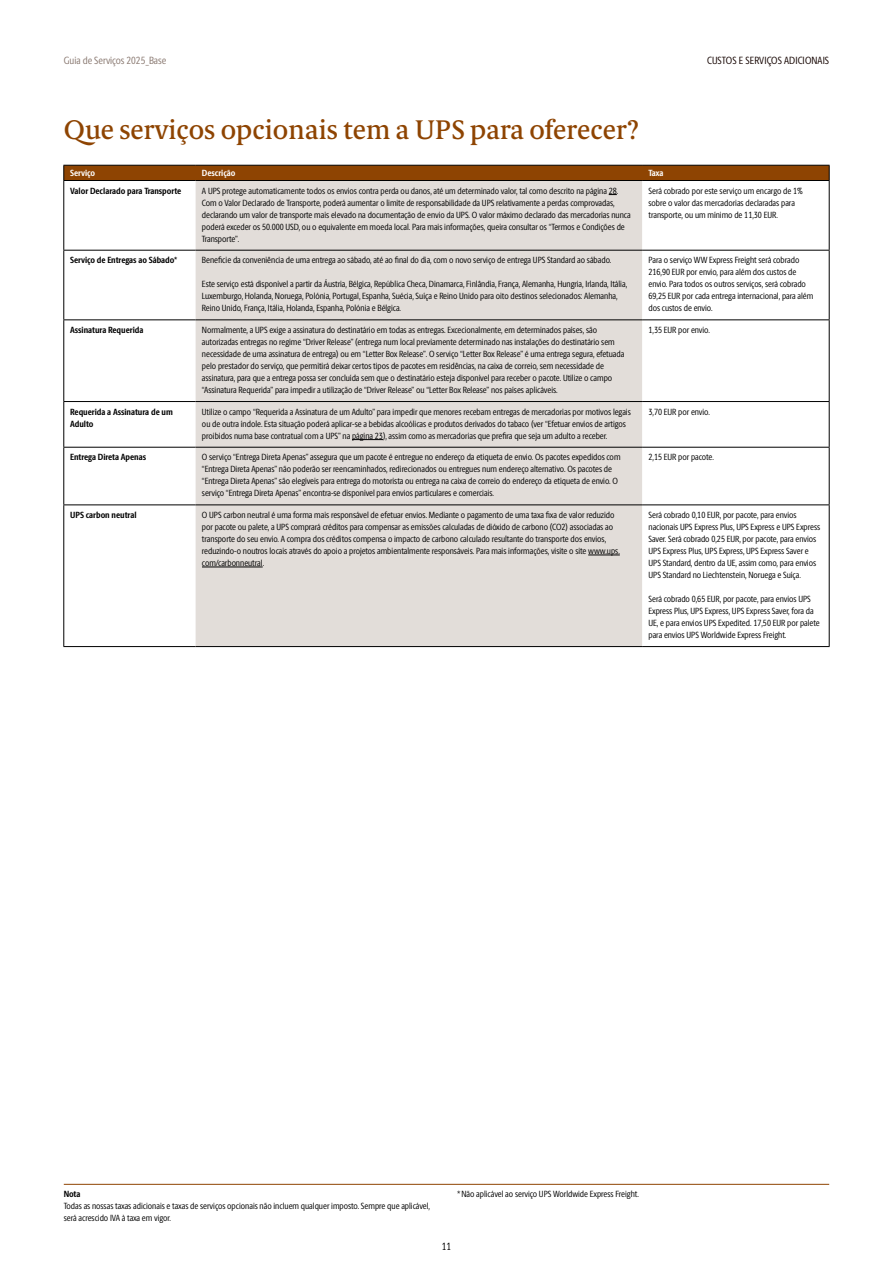
<style>
.page{position:relative;width:893px;height:1263px;background:#fff}
.page>*{position:absolute;margin:0;border:0;box-sizing:border-box;transform-origin:0 0}
.t1{font:500 27px "UPS Berlingske Serif Tx";color:#8e4402}
.t2{font:10.5px "UPS Berlingske Sans Cn";letter-spacing:.005em;color:#150400}
.t3{font:10.5px "UPS Berlingske Sans Cn";color:#897870}
.t4{font:10.5px "UPS Berlingske Sans Cn";color:#000}
.t5{font:9px/12px "UPS Berlingske Sans Cn";color:#000}
.t6{font:700 9px/12px "UPS Berlingske Sans Cn";color:#000}
.t7{font:700 9px "UPS Berlingske Sans Cn";letter-spacing:-.005em;color:#fff}
</style>
<div class="page">
<div style="left:196px;top:181px;width:446px;height:465px;background:#e2ddd9"></div>
<svg style="left:63px;top:165px;width:767px;height:15px;background:#874103"></svg>
<hr style="left:63px;top:180px;width:133px;height:1px;background:#000">
<hr style="left:63px;top:181px;width:1px;height:69px;background:#000">
<hr style="left:196px;top:180px;width:446px;height:1px;background:#000">
<hr style="left:642px;top:180px;width:188px;height:1px;background:#000">
<hr style="left:829px;top:181px;width:1px;height:69px;background:#000">
<hr style="left:63px;top:250px;width:133px;height:1px;background:#000">
<hr style="left:63px;top:251px;width:1px;height:68px;background:#000">
<hr style="left:196px;top:250px;width:446px;height:1px;background:#000">
<hr style="left:642px;top:250px;width:188px;height:1px;background:#000">
<hr style="left:829px;top:251px;width:1px;height:68px;background:#000">
<hr style="left:63px;top:319px;width:133px;height:1px;background:#000">
<hr style="left:63px;top:320px;width:1px;height:81px;background:#000">
<hr style="left:196px;top:319px;width:446px;height:1px;background:#000">
<hr style="left:642px;top:319px;width:188px;height:1px;background:#000">
<hr style="left:829px;top:320px;width:1px;height:81px;background:#000">
<hr style="left:63px;top:401px;width:133px;height:1px;background:#000">
<hr style="left:63px;top:402px;width:1px;height:45px;background:#000">
<hr style="left:196px;top:401px;width:446px;height:1px;background:#000">
<hr style="left:642px;top:401px;width:188px;height:1px;background:#000">
<hr style="left:829px;top:402px;width:1px;height:45px;background:#000">
<hr style="left:63px;top:447px;width:133px;height:1px;background:#000">
<hr style="left:63px;top:448px;width:1px;height:56px;background:#000">
<hr style="left:196px;top:447px;width:446px;height:1px;background:#000">
<hr style="left:642px;top:447px;width:188px;height:1px;background:#000">
<hr style="left:829px;top:448px;width:1px;height:56px;background:#000">
<hr style="left:63px;top:504px;width:133px;height:1px;background:#000">
<hr style="left:63px;top:505px;width:1px;height:141px;background:#000">
<hr style="left:196px;top:504px;width:446px;height:1px;background:#000">
<hr style="left:642px;top:504px;width:188px;height:1px;background:#000">
<hr style="left:829px;top:505px;width:1px;height:141px;background:#000">
<hr style="left:63px;top:646px;width:133px;height:1px;background:#000">
<hr style="left:196px;top:646px;width:446px;height:1px;background:#000">
<hr style="left:642px;top:646px;width:188px;height:1px;background:#000">
<hr style="left:352px;top:439px;width:31px;height:1px;background:#000">
<hr style="left:588px;top:555px;width:32px;height:1px;background:#000">
<hr style="left:202px;top:567px;width:61px;height:1px;background:#000">
<hr style="left:64px;top:1184px;width:765px;height:1px;background:#8e4402">
<p class="t3" style="left:64px;top:53px;width:104px">Guia de Serviços 2025_Base</p>
<p class="t2" style="left:707px;top:53px;width:123px">CUSTOS E SERVIÇOS ADICIONAIS</p>
<h1 class="t1" style="left:64px;top:111px;width:577px">Que serviços opcionais tem a UPS para oferecer?</h1>
<p class="t7" style="left:70px;top:166px;width:26px">Serviço</p>
<p class="t7" style="left:202px;top:166px;width:35px">Descrição</p>
<p class="t7" style="left:648px;top:166px;width:17px">Taxa</p>
<p class="t6" style="left:70px;top:184px;width:113px">Valor Declarado para Transporte</p>
<p class="t5" style="left:202px;top:184px;width:430px">A UPS protege automaticamente todos os envios contra perda ou danos, até um determinado valor, tal como descrito na página 28.<br>Com o Valor Declarado de Transporte, poderá aumentar o limite de responsabilidade da UPS relativamente a perdas comprovadas, declarando um valor de transporte mais elevado na documentação de envio da UPS. O valor máximo declarado das mercadorias nunca poderá exceder os 50.000 USD, ou o equivalente em moeda local. Para mais informações, queira consultar os “Termos e Condições de Transporte”.</p>
<p class="t5" style="left:648px;top:184px;width:156px">Será cobrado por este serviço um encargo de 1% sobre o valor das mercadorias declaradas para transporte, ou um mínimo de 11,30 EUR.</p>
<p class="t6" style="left:70px;top:254px;width:109px">Serviço de Entregas ao Sábado*</p>
<p class="t5" style="left:202px;top:254px;width:411px">Beneficie da conveniência de uma entrega ao sábado, até ao final do dia, com o novo serviço de entrega UPS Standard ao sábado.</p>
<p class="t5" style="left:202px;top:278px;width:427px">Este serviço está disponível a partir da Áustria, Bélgica, República Checa, Dinamarca, Finlândia, França, Alemanha, Hungria, Irlanda, Itália,<br>Luxemburgo, Holanda, Noruega, Polónia, Portugal, Espanha, Suécia, Suíça e Reino Unido para oito destinos selecionados: Alemanha,<br>Reino Unido, França, Itália, Holanda, Espanha, Polónia e Bélgica.</p>
<p class="t5" style="left:648px;top:254px;width:166px">Para o serviço WW Express Freight será cobrado 216,90 EUR por envio, para além dos custos de envio. Para todos os outros serviços, será cobrado 69,25 EUR por cada entrega internacional, para além dos custos de envio.</p>
<p class="t6" style="left:70px;top:324px;width:75px">Assinatura Requerida</p>
<p class="t5" style="left:202px;top:324px;width:424px">Normalmente, a UPS exige a assinatura do destinatário em todas as entregas. Excecionalmente, em determinados países, são autorizadas entregas no regime “Driver Release” (entrega num local previamente determinado nas instalações do destinatário sem necessidade de uma assinatura de entrega) ou em “Letter Box Release”. O serviço “Letter Box Release” é uma entrega segura, efetuada pelo prestador do serviço, que permitirá deixar certos tipos de pacotes em residências, na caixa de correio, sem necessidade de assinatura, para que a entrega possa ser concluída sem que o destinatário esteja disponível para receber o pacote. Utilize o campo “Assinatura Requerida” para impedir a utilização de “Driver Release” ou “Letter Box Release” nos países aplicáveis.</p>
<p class="t5" style="left:648px;top:324px;width:63px">1,35 EUR por envio.</p>
<p class="t6" style="left:70px;top:405px;width:104px">Requerida a Assinatura de um<br>Adulto</p>
<p class="t5" style="left:202px;top:405px;width:430px">Utilize o campo “Requerida a Assinatura de um Adulto” para impedir que menores recebam entregas de mercadorias por motivos legais ou de outra índole. Esta situação poderá aplicar-se a bebidas alcoólicas e produtos derivados do tabaco (ver “Efetuar envios de artigos proibidos numa base contratual com a UPS” na página 23), assim como as mercadorias que prefira que seja um adulto a receber.</p>
<p class="t5" style="left:648px;top:405px;width:63px">3,70 EUR por envio.</p>
<p class="t6" style="left:70px;top:451px;width:78px">Entrega Direta Apenas</p>
<p class="t5" style="left:202px;top:451px;width:420px">O serviço “Entrega Direta Apenas” assegura que um pacote é entregue no endereço da etiqueta de envio. Os pacotes expedidos com “Entrega Direta Apenas” não poderão ser reencaminhados, redirecionados ou entregues num endereço alternativo. Os pacotes de “Entrega Direta Apenas” são elegíveis para entrega do motorista ou entrega na caixa de correio do endereço da etiqueta de envio. O serviço “Entrega Direta Apenas” encontra-se disponível para envios particulares e comerciais.</p>
<p class="t5" style="left:648px;top:451px;width:67px">2,15 EUR por pacote.</p>
<p class="t6" style="left:70px;top:509px;width:68px">UPS carbon neutral</p>
<p class="t5" style="left:202px;top:509px;width:419px">O UPS carbon neutral é uma forma mais responsável de efetuar envios. Mediante o pagamento de uma taxa fixa de valor reduzido por pacote ou palete, a UPS comprará créditos para compensar as emissões calculadas de dióxido de carbono (CO2) associadas ao transporte do seu envio. A compra dos créditos compensa o impacto de carbono calculado resultante do transporte dos envios, reduzindo-o noutros locais através do apoio a projetos ambientalmente responsáveis. Para mais informações, visite o site www.ups. com/carbonneutral.</p>
<p class="t5" style="left:648px;top:509px;width:173px">Será cobrado 0,10 EUR, por pacote, para envios nacionais UPS Express Plus, UPS Express e UPS Express Saver. Será cobrado 0,25 EUR, por pacote, para envios UPS Express Plus, UPS Express, UPS Express Saver e UPS Standard, dentro da UE, assim como, para envios UPS Standard no Liechtenstein, Noruega e Suíça.</p>
<p class="t5" style="left:648px;top:593px;width:173px">Será cobrado 0,65 EUR, por pacote, para envios UPS Express Plus, UPS Express, UPS Express Saver, fora da UE, e para envios UPS Expedited. 17,50 EUR por palete para envios UPS Worldwide Express Freight.</p>
<p class="t6" style="left:64px;top:1188px;width:18px">Nota</p>
<p class="t5" style="left:64px;top:1200px;width:368px">Todas as nossas taxas adicionais e taxas de serviços opcionais não incluem qualquer imposto. Sempre que aplicável, será acrescido IVA à taxa em vigor.</p>
<p class="t5" style="left:457px;top:1188px;width:183px">*Não aplicável ao serviço UPS Worldwide Express Freight.</p>
<p class="t4" style="left:442px;top:1239px;width:11px">11</p>
</div>
